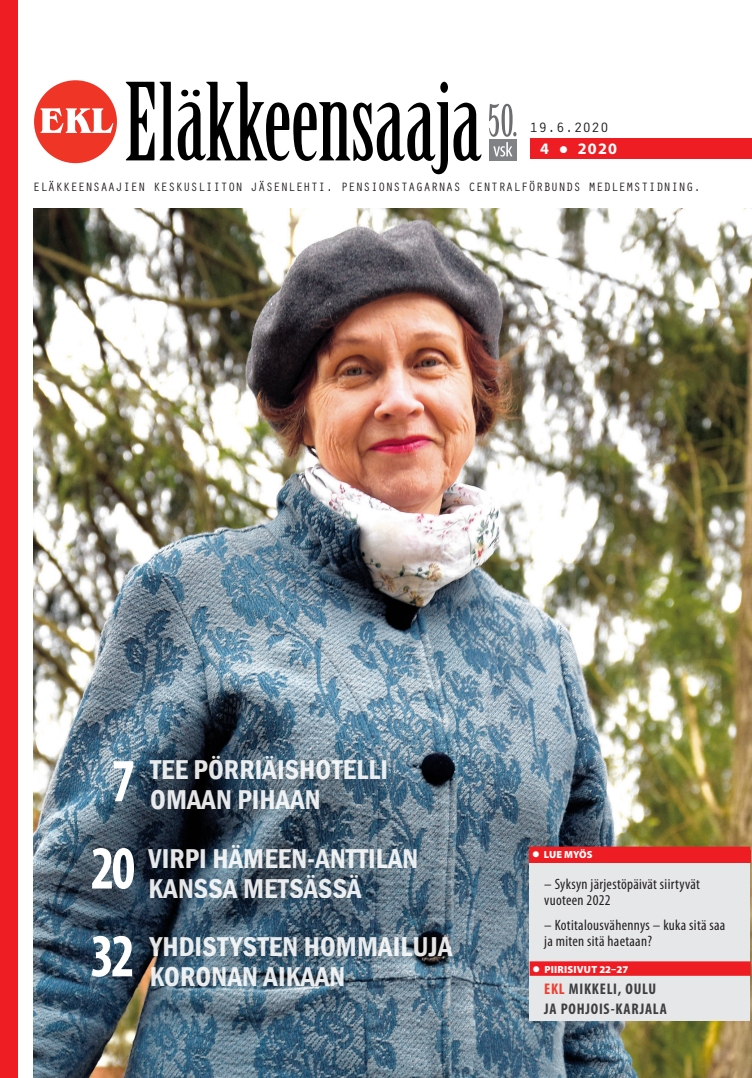
<style>
.page{position:relative;width:752px;height:1078px;background:#fff}
.page>*{position:absolute;margin:0;border:0;box-sizing:border-box;transform-origin:0 0}
.t1{font:700 condensed 61.5px "Myriad Pro";color:#fff;scale:.9 1}
.t2{font:600 condensed 28px/30px "Franklin Gothic";letter-spacing:.005em;color:#fff}
.t3{font:700 16px "Myriad Pro";color:#fff}
.t4{font:700 condensed 15.4px/19.4px "Myriad Pro";letter-spacing:.05em;color:#3e3e3f}
.t5{font:condensed 15px/16px "Myriad Pro";letter-spacing:.02em;color:#231f20}
.t6{font:14px "Orator Std";color:#231f20;scale:1.05 1}
.t7{font:12.5px "Orator Std";color:#231f20}
.t8{font:900 10.3px "Myriad Pro";letter-spacing:.02em;color:#fff}
.s1{font-family:"Myriad Pro";font-weight:700;font-size:61.5px}
.s2{color:#ef3e2e}
</style>
<div class="page">
<div style="left:530px;top:138px;width:221px;height:21px;background:#ee1d23"></div>
<div style="left:0;top:0;width:17px;height:1077px;background:#ee1d23"></div>
<img style="left:33px;top:209px;width:717px;height:868px">
<div style="left:529px;top:849px;width:220px;height:171px;background:#e6e7e9"></div>
<div style="left:529px;top:961px;width:221px;height:14px;background:#ee1d23"></div>
<div style="left:529px;top:850px;width:221px;height:12px;background:#ee1d23"></div>
<div style="left:529px;top:846px;width:221px;height:14px;background:#ee1d23"></div>
<svg style="left:126px;top:82px;width:355px;height:92px"></svg>
<div style="left:34px;top:80px;width:83px;height:83px;background:#ee3526;border-radius:50%"></div>
<svg style="left:41px;top:108px;width:72px;height:25px"></svg>
<div style="left:488px;top:139px;width:28px;height:21px;background:#808285"></div>
<svg style="left:488px;top:104px;width:28px;height:52px"></svg>
<p class="t6" style="left:529px;top:117px;width:77px">19.6.2020</p>
<p class="t3" style="left:540px;top:138px;width:78px">4 ● 2020</p>
<p class="t7" style="left:33px;top:178px;width:669px">ELÄKKEENSAAJIEN KESKUSLIITON JÄSENLEHTI. PENSIONSTAGARNAS CENTRALFÖRBUNDS MEDLEMSTIDNING.</p>
<p class="t2" style="left:150px;top:754px;width:239px">TEE PÖRRIÄISHOTELLI<br>OMAAN PIHAAN</p>
<p class="t2" style="left:91px;top:842px;width:329px;text-align:center"><span class="s1">20</span> VIRPI HÄMEEN-ANTTILAN<br>KANSSA METSÄSSÄ</p>
<p class="t2" style="left:150px;top:931px;width:304px">YHDISTYSTEN HOMMAILUJA<br>KORONAN AIKAAN</p>
<h1 class="t1" style="left:111px;top:742px;width:28px">7</h1>
<h1 class="t1" style="left:90px;top:917px;width:51px">32</h1>
<p class="t8" style="left:532px;top:847px;width:62px">● LUE MYÖS</p>
<p class="t5" style="left:544px;top:875px;width:157px">– Syksyn järjestöpäivät siirtyvät vuoteen 2022</p>
<p class="t5" style="left:544px;top:916px;width:183px">– Kotitalousvähennys – kuka sitä saa ja miten sitä haetaan?</p>
<p class="t8" style="left:532px;top:962px;width:97px">● PIIRISIVUT 22–27</p>
<p class="t4" style="left:544px;top:978px;width:124px"><span class="s2">EKL</span> MIKKELI, OULU<br>JA POHJOIS-KARJALA</p>
</div>
